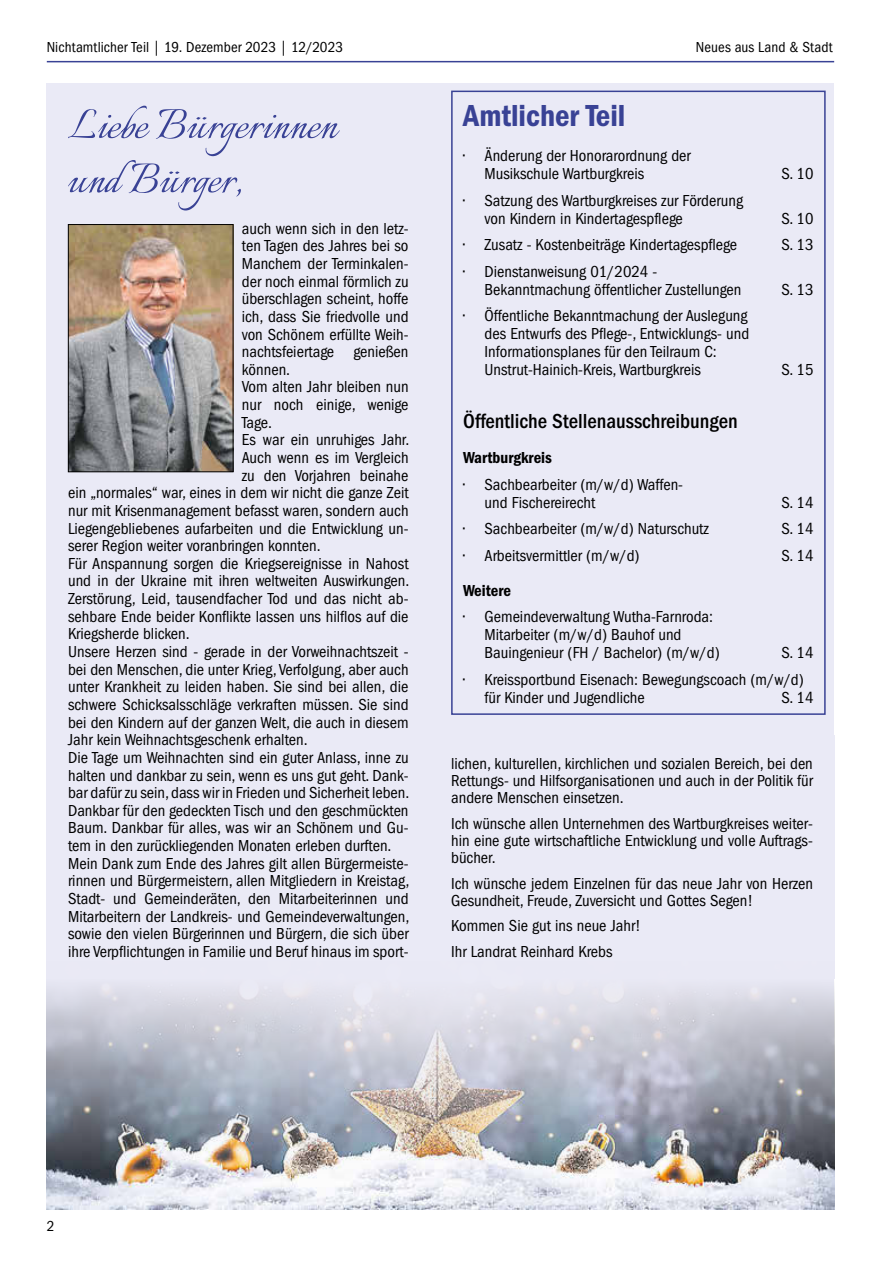
<style>
.page{position:relative;width:881px;height:1263px;background:#fff}
.page>*{position:absolute;margin:0;border:0;box-sizing:border-box;transform-origin:0 0}
.t1{font:600 condensed 31.5px "Franklin Gothic LT";color:#394295}
.t2{font:500 condensed 21px "Franklin Gothic LT";color:#000}
.t3{font:condensed 16.5px/18px "Franklin Gothic LT";color:#000}
.t4{font:600 condensed 16.5px "Franklin Gothic LT";color:#000}
.t5{font:condensed 15px "Franklin Gothic LT";letter-spacing:.005em;color:#000}
</style>
<div class="page">
<hr style="left:47px;top:61px;width:786px;height:1px;background:#394295">
<div style="left:47px;top:83px;width:786px;height:1127px;background:#eaeaf6"></div>
<svg style="left:68px;top:106px;width:271px;height:104px"></svg>
<img style="left:70px;top:226px;width:161px;height:244px">
<div style="left:68px;top:224px;width:165px;height:248px;border:1px solid #000"></div>
<div style="left:451px;top:91px;width:374px;height:624px;border:2px solid #394295"></div>
<img style="left:47px;top:988px;width:786px;height:222px">
<p class="t5" style="left:47px;top:38px;width:297px">Nichtamtlicher Teil | 19. Dezember 2023 | 12/2023</p>
<p class="t3" style="left:242px;top:219px;width:168px">auch wenn sich in den letz-</p>
<p class="t3" style="left:242px;top:237px;width:168px">ten Tagen des Jahres bei so</p>
<p class="t3" style="left:242px;top:255px;width:168px">Manchem der Terminkalen-</p>
<p class="t3" style="left:242px;top:272px;width:168px">der noch einmal förmlich zu</p>
<p class="t3" style="left:242px;top:290px;width:168px">überschlagen scheint, hoffe</p>
<p class="t3" style="left:242px;top:308px;width:168px">ich, dass Sie friedvolle und</p>
<p class="t3" style="left:242px;top:325px;width:168px">von Schönem erfüllte Weih-</p>
<p class="t3" style="left:242px;top:343px;width:168px">nachtsfeiertage genießen</p>
<p class="t3" style="left:242px;top:360px;width:50px">können.</p>
<p class="t3" style="left:242px;top:378px;width:168px">Vom alten Jahr bleiben nun</p>
<p class="t3" style="left:242px;top:396px;width:168px">nur noch einige, wenige</p>
<p class="t3" style="left:242px;top:413px;width:32px">Tage.</p>
<p class="t3" style="left:242px;top:431px;width:169px">Es war ein unruhiges Jahr.</p>
<p class="t3" style="left:242px;top:449px;width:168px">Auch wenn es im Vergleich</p>
<p class="t3" style="left:242px;top:466px;width:168px">zu den Vorjahren beinahe</p>
<p class="t3" style="left:68px;top:484px;width:342px">ein „normales“ war, eines in dem wir nicht die ganze Zeit</p>
<p class="t3" style="left:68px;top:502px;width:342px">nur mit Krisenmanagement befasst waren, sondern auch</p>
<p class="t3" style="left:68px;top:519px;width:342px">Liegengebliebenes aufarbeiten und die Entwicklung un-</p>
<p class="t3" style="left:68px;top:537px;width:254px">serer Region weiter voranbringen konnten.</p>
<p class="t3" style="left:68px;top:554px;width:342px">Für Anspannung sorgen die Kriegsereignisse in Nahost</p>
<p class="t3" style="left:68px;top:572px;width:342px">und in der Ukraine mit ihren weltweiten Auswirkungen.</p>
<p class="t3" style="left:68px;top:590px;width:342px">Zerstörung, Leid, tausendfacher Tod und das nicht ab-</p>
<p class="t3" style="left:68px;top:607px;width:342px">sehbare Ende beider Konflikte lassen uns hilflos auf die</p>
<p class="t3" style="left:68px;top:625px;width:123px">Kriegsherde blicken.</p>
<p class="t3" style="left:68px;top:643px;width:342px">Unsere Herzen sind - gerade in der Vorweihnachtszeit -</p>
<p class="t3" style="left:68px;top:660px;width:342px">bei den Menschen, die unter Krieg, Verfolgung, aber auch</p>
<p class="t3" style="left:68px;top:678px;width:342px">unter Krankheit zu leiden haben. Sie sind bei allen, die</p>
<p class="t3" style="left:68px;top:696px;width:342px">schwere Schicksalsschläge verkraften müssen. Sie sind</p>
<p class="t3" style="left:68px;top:713px;width:342px">bei den Kindern auf der ganzen Welt, die auch in diesem</p>
<p class="t3" style="left:68px;top:731px;width:241px">Jahr kein Weihnachtsgeschenk erhalten.</p>
<p class="t3" style="left:68px;top:748px;width:342px">Die Tage um Weihnachten sind ein guter Anlass, inne zu</p>
<p class="t3" style="left:68px;top:766px;width:342px">halten und dankbar zu sein, wenn es uns gut geht. Dank-</p>
<p class="t3" style="left:68px;top:784px;width:343px">bar dafür zu sein, dass wir in Frieden und Sicherheit leben.</p>
<p class="t3" style="left:68px;top:801px;width:342px">Dankbar für den gedeckten Tisch und den geschmückten</p>
<p class="t3" style="left:68px;top:819px;width:342px">Baum. Dankbar für alles, was wir an Schönem und Gu-</p>
<p class="t3" style="left:68px;top:837px;width:325px">tem in den zurückliegenden Monaten erleben durften.</p>
<p class="t3" style="left:68px;top:854px;width:342px">Mein Dank zum Ende des Jahres gilt allen Bürgermeiste-</p>
<p class="t3" style="left:68px;top:872px;width:343px">rinnen und Bürgermeistern, allen Mitgliedern in Kreistag,</p>
<p class="t3" style="left:68px;top:890px;width:342px">Stadt- und Gemeinderäten, den Mitarbeiterinnen und</p>
<p class="t3" style="left:68px;top:907px;width:342px">Mitarbeitern der Landkreis- und Gemeindeverwaltungen,</p>
<p class="t3" style="left:68px;top:925px;width:342px">sowie den vielen Bürgerinnen und Bürgern, die sich über</p>
<p class="t3" style="left:68px;top:943px;width:342px">ihre Verpflichtungen in Familie und Beruf hinaus im sport-</p>
<p class="t5" style="left:695px;top:38px;width:138px">Neues aus Land &amp; Stadt</p>
<h1 class="t1" style="left:463px;top:98px;width:164px">Amtlicher Teil</h1>
<p class="t3" style="left:484px;top:147px;width:208px;text-indent:-21px">• Änderung der Honorarordnung der<br>Musikschule Wartburgkreis</p>
<p class="t3" style="left:484px;top:192px;width:260px;text-indent:-21px">• Satzung des Wartburgkreises zur Förderung von Kindern in Kindertagespflege</p>
<p class="t3" style="left:781px;top:165px;width:33px">S. 10</p>
<p class="t3" style="left:781px;top:210px;width:33px">S. 10</p>
<p class="t3" style="left:463px;top:236px;width:275px">• Zusatz - Kostenbeiträge Kindertagespflege</p>
<p class="t3" style="left:781px;top:236px;width:33px">S. 13</p>
<p class="t3" style="left:484px;top:263px;width:258px;text-indent:-21px">• Dienstanweisung 01/2024 -<br>Bekanntmachung öffentlicher Zustellungen</p>
<p class="t3" style="left:781px;top:281px;width:33px">S. 13</p>
<p class="t3" style="left:484px;top:307px;width:266px;text-indent:-21px">• Öffentliche Bekanntmachung der Auslegung des Entwurfs des Pflege-, Entwicklungs- und Informationsplanes für den Teilraum C:<br>Unstrut-Hainich-Kreis, Wartburgkreis</p>
<p class="t2" style="left:463px;top:410px;width:276px">Öffentliche Stellenausschreibungen</p>
<p class="t4" style="left:463px;top:448px;width:90px">Wartburgkreis</p>
<p class="t3" style="left:484px;top:476px;width:200px;text-indent:-21px">• Sachbearbeiter (m/w/d) Waffen&shy;und Fischereirecht</p>
<p class="t3" style="left:781px;top:361px;width:33px">S. 15</p>
<p class="t3" style="left:781px;top:494px;width:33px">S. 14</p>
<p class="t3" style="left:463px;top:520px;width:247px">• Sachbearbeiter (m/w/d) Naturschutz</p>
<p class="t3" style="left:781px;top:520px;width:33px">S. 14</p>
<p class="t3" style="left:463px;top:547px;width:178px">• Arbeitsvermittler (m/w/d)</p>
<p class="t3" style="left:781px;top:547px;width:33px">S. 14</p>
<p class="t4" style="left:463px;top:581px;width:49px">Weitere</p>
<p class="t3" style="left:484px;top:608px;width:237px;text-indent:-21px">• Gemeindeverwaltung Wutha-Farnroda:<br>Mitarbeiter (m/w/d) Bauhof und<br>Bauingenieur (FH / Bachelor) (m/w/d)</p>
<p class="t3" style="left:781px;top:644px;width:33px">S. 14</p>
<p class="t3" style="left:484px;top:670px;width:321px;text-indent:-21px">• Kreissportbund Eisenach: Bewegungscoach (m/w/d) für Kinder und Jugendliche</p>
<p class="t3" style="left:781px;top:688px;width:33px">S. 14</p>
<p class="t3" style="left:451px;top:755px;width:363px;line-height:17.2px;text-align:justify">lichen, kulturellen, kirchlichen und sozialen Bereich, bei den Rettungs- und Hilfsorganisationen und auch in der Politik für andere Menschen einsetzen.</p>
<p class="t3" style="left:451px;top:815px;width:363px;line-height:17.2px;text-align:justify">Ich wünsche allen Unternehmen des Wartburgkreises weiter&shy;hin eine gute wirtschaftliche Entwicklung und volle Auftrags&shy;bücher.</p>
<p class="t3" style="left:451px;top:875px;width:363px;line-height:17.2px">Ich wünsche jedem Einzelnen für das neue Jahr von Herzen<br>Gesundheit, Freude, Zuversicht und Gottes Segen!</p>
<p class="t3" style="left:451px;top:913px;width:191px;line-height:25.8px">Kommen Sie gut ins neue Jahr!<br>Ihr Landrat Reinhard Krebs</p>
<p class="t5" style="left:47px;top:1218px;width:9px">2</p>
</div>
